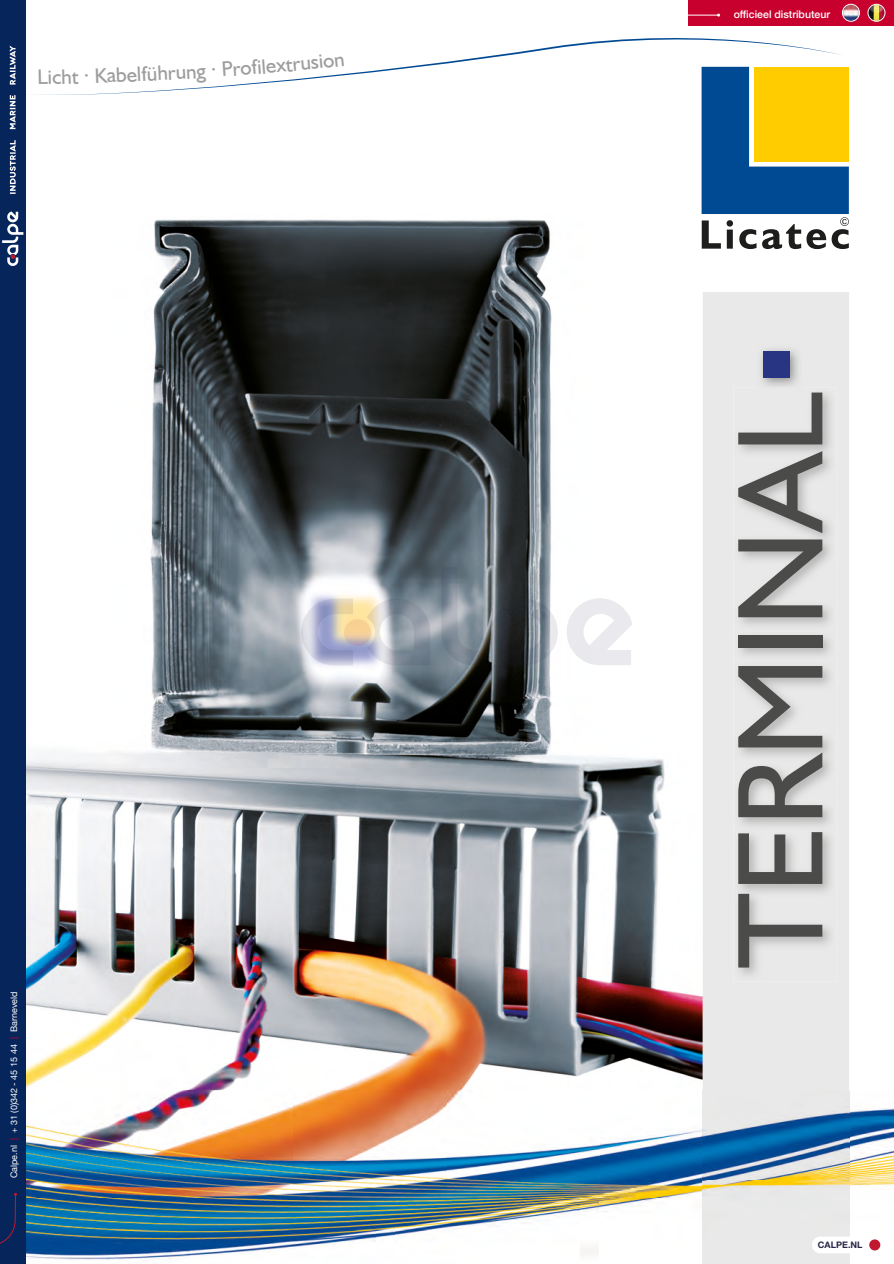
<style>
.page{position:relative;width:894px;height:1264px;background:#fff}
.page>*{position:absolute;margin:0;border:0;box-sizing:border-box;transform-origin:0 0}
.t1{font:123px "Humanst 521 BT";color:#4b4b4a}
.t2{font:21px "Humanst 521 BT";color:#9d9d9d}
.t3{font:500 10.5px "Helvetica Neue";color:#fff}
.t4{font:9px "Helvetica Neue";color:#fff}
.t5{font:700 9px "Helvetica Neue LT Std";color:#29274a}
.s1{color:#c8002d}
</style>
<div class="page">
<img style="left:26px;top:219px;width:676px;height:1042px">
<svg style="left:701px;top:67px;width:147px;height:182px"></svg>
<svg style="left:38px;top:38px;width:806px;height:57px"></svg>
<div style="left:702px;top:292px;width:146px;height:798px;background:#e9e9e9"></div>
<img style="left:733px;top:387px;width:103px;height:594px">
<img style="left:756px;top:345px;width:45px;height:44px">
<div style="left:763px;top:351px;width:26px;height:26px;background:#283583"></div>
<img style="left:848px;top:1090px;width:45px;height:173px">
<img style="left:26px;top:1090px;width:676px;height:106px">
<img style="left:702px;top:1090px;width:146px;height:173px">
<svg style="left:688px;top:0;width:206px;height:26px;background:#c71038"></svg>
<div style="left:811px;top:1236px;width:72px;height:17px;background:#fff;border-radius:8px"></div>
<svg style="left:868px;top:1239px;width:12px;height:11px"></svg>
<svg style="left:441px;top:567px;width:38px;height:98px;background:#808c97"></svg>
<svg style="left:491px;top:598px;width:66px;height:98px;background:#60666a"></svg>
<svg style="left:566px;top:598px;width:66px;height:67px"></svg>
<svg style="left:301px;top:598px;width:129px;height:67px;background:#b8b8bd"></svg>
<div style="left:0;top:0;width:26px;height:1264px;background:#06255b"></div>
<svg style="left:39px;top:70px;width:22px;height:14px"></svg>
<h2 class="t2" style="left:61px;top:63px;width:67px;rotate:-2deg">ht · Kab</h2>
<h2 class="t2" style="left:126px;top:61px;width:81px;rotate:-3deg">elführung</h2>
<h2 class="t2" style="left:210px;top:57px;width:52px;rotate:-4deg">· Profi</h2>
<h2 class="t2" style="left:260px;top:53px;width:51px;rotate:-5deg">lextru</h2>
<h2 class="t2" style="left:309px;top:49px;width:35px;rotate:-6deg">sion</h2>
<p class="t4" style="left:7px;top:1178px;width:188px;rotate:-90deg">Calpe.nl <span class="s1">|</span> + 31 (0)342 - 45 15 44 <span class="s1">|</span> Barneveld</p>
<p class="t3" style="left:733px;top:6px;width:98px">officieel distributeur</p>
<h1 class="t1" style="left:701px;top:968px;width:578px;rotate:-90deg">TERMINAL</h1>
<p class="t5" style="left:817px;top:1239px;width:46px">CALPE.NL</p>
</div>
